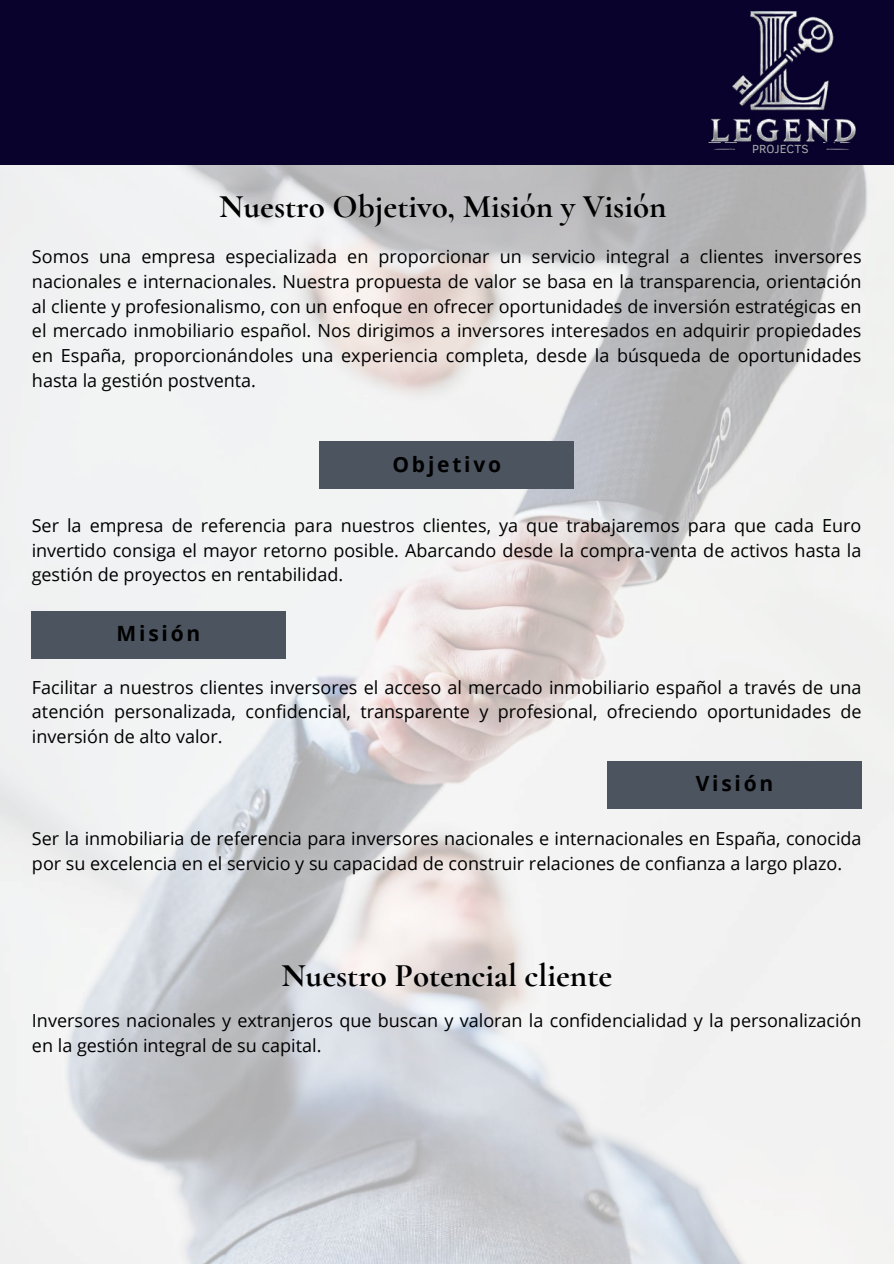
<style>
.page{position:relative;width:894px;height:1264px;background:#fff}
.page>*{position:absolute;margin:0;border:0;box-sizing:border-box;transform-origin:0 0}
.t1{font:700 33px "Cormorant Garamond";color:#000}
.t2{font:700 21px "Open Sans";letter-spacing:.13em;color:#000}
.t3{font:18px/24.8px "Open Sans";color:#000;text-align:justify}
.t4{font:12.15px "Clear Sans";color:#a4a8a8}
</style>
<div class="page">
<img style="left:0;top:165px;width:893px;height:1098px">
<div style="left:31px;top:611px;width:254px;height:47px;background:#4b545f"></div>
<div style="left:607px;top:761px;width:254px;height:47px;background:#4b545f"></div>
<div style="left:319px;top:441px;width:254px;height:48px;background:#4b545f"></div>
<div style="left:0;top:0;width:893px;height:165px;background:#09022c"></div>
<img style="left:708px;top:11px;width:148px;height:132px">
<img style="left:823px;top:143px;width:46px;height:26px">
<img style="left:693px;top:148px;width:44px;height:21px">
<p class="t4" style="left:752px;top:139px;width:58px">PROJECTS</p>
<h1 class="t1" style="left:219px;top:186px;width:449px">Nuestro Objetivo, Misión y Visión</h1>
<p class="t3" style="left:32px;top:244px;width:830px">Somos una empresa especializada en proporcionar un servicio integral a clientes inversores nacionales e internacionales. Nuestra propuesta de valor se basa en la transparencia, orientación al cliente y profesionalismo, con un enfoque en ofrecer oportunidades de inversión estratégicas en el mercado inmobiliario español. Nos dirigimos a inversores interesados en adquirir propiedades en España, proporcionándoles una experiencia completa, desde la búsqueda de oportunidades hasta la gestión postventa.</p>
<p class="t2" style="left:392px;top:449px;width:110px">Objetivo</p>
<p class="t3" style="left:32px;top:512px;width:830px">Ser la empresa de referencia para nuestros clientes, ya que trabajaremos para que cada Euro invertido consiga el mayor retorno posible. Abarcando desde la compra-venta de activos hasta la gestión de proyectos en rentabilidad.</p>
<p class="t2" style="left:117px;top:619px;width:85px">Misión</p>
<p class="t3" style="left:32px;top:674px;width:830px">Facilitar a nuestros clientes inversores el acceso al mercado inmobiliario español a través de una atención personalizada, confidencial, transparente y profesional, ofreciendo oportunidades de inversión de alto valor.</p>
<p class="t2" style="left:695px;top:769px;width:79px">Visión</p>
<p class="t3" style="left:32px;top:825px;width:830px">Ser la inmobiliaria de referencia para inversores nacionales e internacionales en España, conocida por su excelencia en el servicio y su capacidad de construir relaciones de confianza a largo plazo.</p>
<h1 class="t1" style="left:281px;top:955px;width:332px">Nuestro Potencial cliente</h1>
<p class="t3" style="left:32px;top:1007px;width:830px">Inversores nacionales y extranjeros que buscan y valoran la confidencialidad y la personalización en la gestión integral de su capital.</p>
</div>
